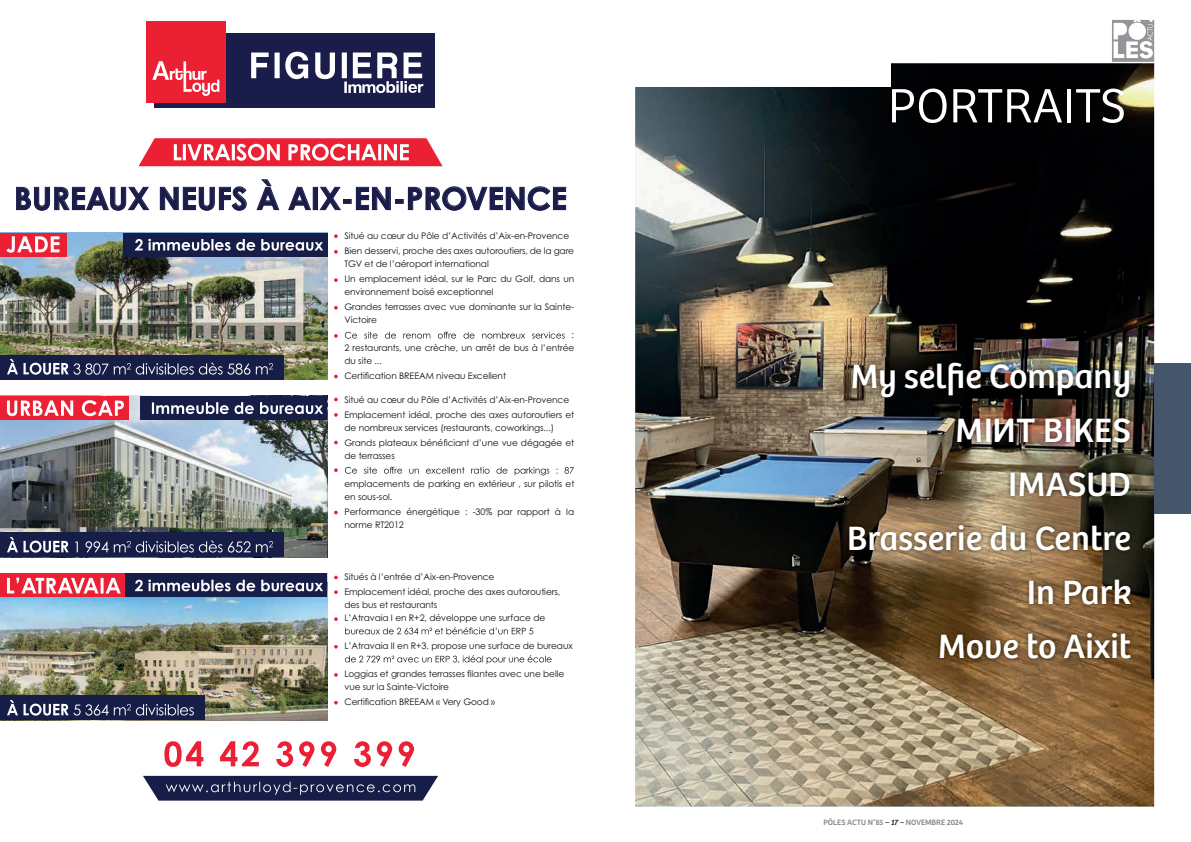
<style>
.page{position:relative;width:1191px;height:842px;background:#fff}
.page>*{position:absolute;margin:0;border:0;box-sizing:border-box;transform-origin:0 0}
.t1{font:300 50px "Bree";color:#fff}
.t2{font:35px/54px "Bree";color:#fff}
.t3{font:700 31px "Century Gothic Pro";color:#1a1c49}
.t4{font:9px/15px "Century Gothic Pro";letter-spacing:-.01em;color:#0f1214}
.t5{font:8px "Bree";color:#808285}
.s1{color:#231f20}
.s2{font-style:italic;color:#231f20}
</style>
<div class="page">
<img style="left:0;top:233px;width:327px;height:146px">
<div style="left:0;top:355px;width:283px;height:24px;background:#161d47"></div>
<div style="left:123px;top:233px;width:204px;height:24px;background:#161d47"></div>
<svg style="left:135px;top:239px;width:188px;height:12px"></svg>
<div style="left:154px;top:34px;width:281px;height:74px;background:#1a1c49"></div>
<div style="left:146px;top:21px;width:80px;height:82px;background:#ec2033"></div>
<img style="left:251px;top:52px;width:171px;height:27px">
<img style="left:344px;top:81px;width:79px;height:12px">
<svg style="left:152px;top:61px;width:67px;height:35px"></svg>
<img style="left:0;top:396px;width:327px;height:161px">
<div style="left:140px;top:396px;width:187px;height:24px;background:#161d47"></div>
<div style="left:0;top:532px;width:283px;height:25px;background:#161d47"></div>
<svg style="left:7px;top:537px;width:266px;height:16px"></svg>
<div style="left:0;top:396px;width:129px;height:23px;background:#eb2034"></div>
<svg style="left:7px;top:400px;width:117px;height:16px"></svg>
<img style="left:0;top:597px;width:327px;height:123px">
<svg style="left:16px;top:187px;width:133px;height:24px"></svg>
<svg style="left:160px;top:186px;width:87px;height:25px"></svg>
<svg style="left:256px;top:179px;width:23px;height:31px"></svg>
<svg style="left:288px;top:187px;width:23px;height:23px"></svg>
<div style="left:313px;top:187px;width:5px;height:23px;border:1px solid #1a1c49"></div>
<svg style="left:319px;top:187px;width:22px;height:23px"></svg>
<div style="left:343px;top:199px;width:8px;height:5px;border:1px solid #1a1c49"></div>
<svg style="left:356px;top:187px;width:35px;height:23px"></svg>
<div style="left:395px;top:199px;width:8px;height:5px;border:1px solid #1a1c49"></div>
<svg style="left:408px;top:186px;width:158px;height:25px"></svg>
<svg style="left:139px;top:138px;width:303px;height:28px"></svg>
<div style="left:0;top:233px;width:67px;height:23px;background:#eb2034"></div>
<svg style="left:6px;top:236px;width:53px;height:17px"></svg>
<div style="left:0;top:574px;width:125px;height:23px;background:#eb2034"></div>
<svg style="left:7px;top:577px;width:114px;height:16px"></svg>
<svg style="left:164px;top:741px;width:250px;height:26px"></svg>
<div style="left:0;top:695px;width:204px;height:25px;background:#161d47"></div>
<svg style="left:7px;top:700px;width:187px;height:16px"></svg>
<div style="left:125px;top:573px;width:202px;height:24px;background:#161d47"></div>
<svg style="left:135px;top:579px;width:188px;height:12px"></svg>
<svg style="left:345px;top:627px;width:188px;height:7px"></svg>
<svg style="left:345px;top:655px;width:206px;height:9px"></svg>
<svg style="left:143px;top:776px;width:295px;height:25px;background:#343a5e"></svg>
<svg style="left:345px;top:467px;width:229px;height:8px"></svg>
<svg style="left:334px;top:398px;width:4px;height:3px"></svg>
<svg style="left:334px;top:413px;width:4px;height:4px"></svg>
<svg style="left:334px;top:441px;width:4px;height:3px"></svg>
<svg style="left:334px;top:468px;width:4px;height:4px"></svg>
<svg style="left:345px;top:332px;width:219px;height:7px"></svg>
<svg style="left:334px;top:234px;width:4px;height:4px"></svg>
<svg style="left:334px;top:250px;width:4px;height:4px"></svg>
<svg style="left:334px;top:278px;width:4px;height:4px"></svg>
<svg style="left:334px;top:306px;width:4px;height:4px"></svg>
<svg style="left:334px;top:334px;width:4px;height:4px"></svg>
<svg style="left:334px;top:375px;width:4px;height:3px"></svg>
<svg style="left:334px;top:576px;width:4px;height:3px"></svg>
<svg style="left:334px;top:590px;width:4px;height:4px"></svg>
<svg style="left:334px;top:617px;width:4px;height:4px"></svg>
<svg style="left:334px;top:645px;width:4px;height:4px"></svg>
<svg style="left:334px;top:673px;width:4px;height:4px"></svg>
<svg style="left:334px;top:701px;width:4px;height:3px"></svg>
<svg style="left:152px;top:402px;width:171px;height:12px"></svg>
<svg style="left:256px;top:363px;width:17px;height:11px"></svg>
<svg style="left:7px;top:359px;width:243px;height:16px"></svg>
<svg style="left:334px;top:511px;width:4px;height:3px"></svg>
<img style="left:635px;top:63px;width:519px;height:743px">
<svg style="left:1112px;top:20px;width:42px;height:42px"></svg>
<div style="left:1154px;top:362px;width:37px;height:151px;background:#45556a"></div>
<img style="left:845px;top:357px;width:290px;height:306px">
<div style="left:626px;top:57px;width:265px;height:29px;background:#fff"></div>
<svg style="left:995px;top:418px;width:18px;height:24px"></svg>
<h3 class="t3" style="left:14px;top:179px;width:554px">BUREAUX NEUFS À AIX-EN-PROVENCE</h3>
<p class="t4" style="left:344px;top:229px;width:231px">Situé au cœur du Pôle d’Activités d’Aix-en-Provence<br>Bien desservi, proche des axes autoroutiers, de la gare</p>
<p class="t4" style="left:344px;top:257px;width:231px">TGV et de l’aéroport international<br>Un emplacement idéal, sur le Parc du Golf, dans un</p>
<p class="t4" style="left:344px;top:285px;width:231px">environnement boisé exceptionnel<br>Grandes terrasses avec vue dominante sur la Sainte-</p>
<p class="t4" style="left:344px;top:313px;width:34px">Victoire</p>
<p class="t4" style="left:344px;top:329px;width:231px;line-height:13px;text-align:justify;text-indent:227px">:<br>2 restaurants, une crèche, un arrêt de bus à l’entrée du site ...</p>
<p class="t4" style="left:344px;top:369px;width:163px">Certification BREEAM niveau Excellent</p>
<p class="t4" style="left:344px;top:392px;width:231px">Situé au cœur du Pôle d’Activités d’Aix-en-Provence<br>Emplacement idéal, proche des axes autoroutiers et</p>
<p class="t4" style="left:344px;top:420px;width:231px">de nombreux services (restaurants, coworkings...)<br>Grands plateaux bénéficiant d’une vue dégagée et</p>
<p class="t4" style="left:344px;top:448px;width:52px">de terrasses</p>
<p class="t4" style="left:344px;top:477px;width:231px;line-height:13px">emplacements de parking en extérieur , sur pilotis et en sous-sol.</p>
<p class="t4" style="left:344px;top:505px;width:231px;line-height:13px">Performance énergétique : -30% par rapport à la norme RT2012</p>
<p class="t4" style="left:344px;top:569px;width:217px">Situés à l’entrée d’Aix-en-Provence<br>Emplacement idéal, proche des axes autoroutiers,</p>
<p class="t4" style="left:344px;top:598px;width:202px;line-height:13px">des bus et restaurants<br>L’Atravaia I en R+2, développe une surface de</p>
<p class="t4" style="left:344px;top:638px;width:230px">L’Atravaia II en R+3, propose une surface de bureaux</p>
<p class="t4" style="left:344px;top:667px;width:221px;line-height:13px">Loggias et grandes terrasses filantes avec une belle vue sur la Sainte-Victoire</p>
<p class="t4" style="left:344px;top:694px;width:152px">Certification BREEAM « Very Good »</p>
<h1 class="t1" style="left:888px;top:69px;width:240px">PORTRAITS</h1>
<h2 class="t2" style="left:955px;top:346px;width:178px;text-indent:-104px">My selfie Company<br>MI</h2>
<h2 class="t2" style="left:847px;top:400px;width:285px;text-align:right">T BIKES<br>IMASUD<br>Brasserie du Centre<br>In Park<br>Move to Aixit</h2>
<p class="t5" style="left:823px;top:816px;width:141px">PÔLES ACTU N°85 <span class="s1">–</span> <span class="s2">17</span> <span class="s1">–</span> NOVEMBRE 2024</p>
</div>
